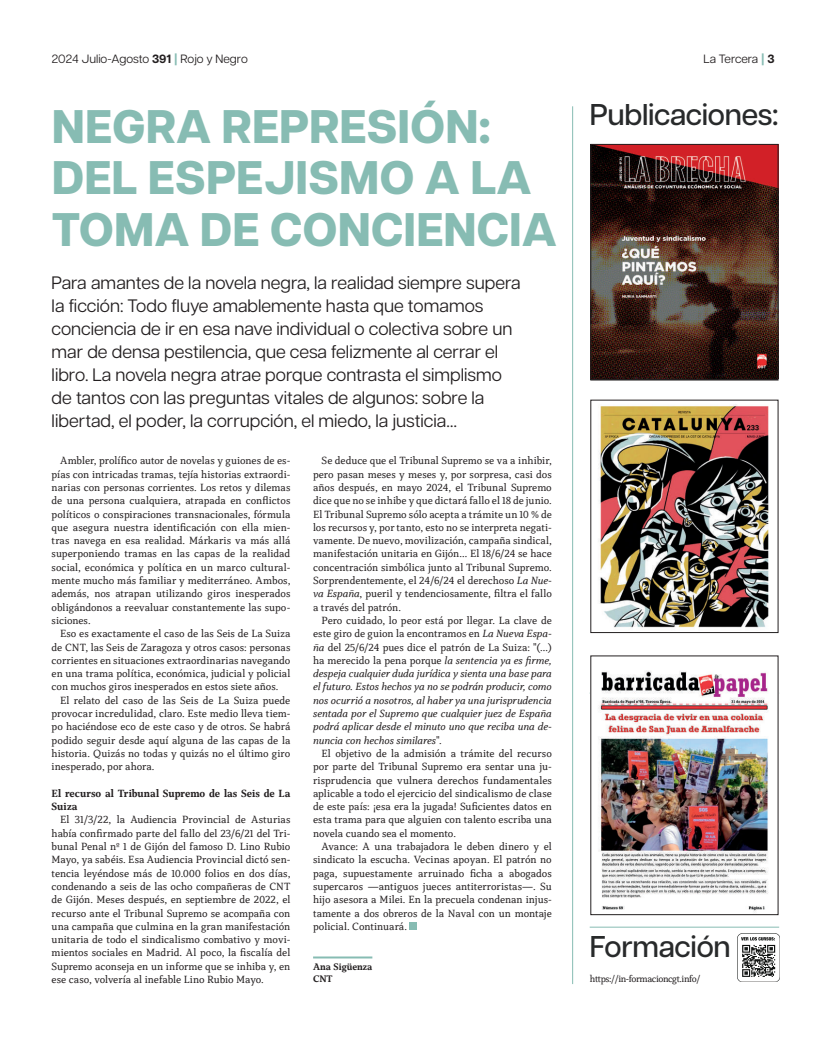
<style>
.page{position:relative;width:820px;height:1049px;background:#fff}
.page>*{position:absolute;margin:0;border:0;box-sizing:border-box;transform-origin:0 0}
.t1{font:800 47px/52px "Articulat CF";color:#87bcb3}
.t2{font:500 30px "Articulat CF";letter-spacing:-.01em;color:#282a2b}
.t3{font:18px/23px "Articulat CF";color:#231f20}
.t4{font:12px "Articulat CF";color:#231f20}
.t5{font:11px/13.3px "Capitolina W03";color:#231f20;text-align:justify}
.t6{font:italic 11px/13.3px "Capitolina W03";letter-spacing:-.005em;color:#231f20;text-align:justify}
.t7{font:700 11px/13.3px "Capitolina W03";letter-spacing:.005em;color:#231f20}
.t8{font:10px "Capitolina W03";letter-spacing:-.04em;color:#231f20}
.t9{font:700 10px/12px "Capitolina W03";color:#231f20}
.s1{font-weight:700}
.s2{font-weight:800;color:#87bcb3}
.s3{font-style:italic}
.s4{font-style:normal}
</style>
<div class="page">
<hr style="left:572px;top:106px;width:1px;height:878px;background:#87bcb3">
<hr style="left:313px;top:956px;width:59px;height:2px;background:#87bcb3">
<div style="left:409px;top:923px;width:7px;height:7px;background:#87bcb3"></div>
<hr style="left:589px;top:693px;width:189px;height:1px;background:#87bcb3">
<img style="left:592px;top:146px;width:184px;height:232px">
<div style="left:590px;top:144px;width:188px;height:236px;border:1px solid #231f20"></div>
<img style="left:598px;top:404px;width:171px;height:224px">
<img style="left:592px;top:670px;width:184px;height:242px">
<hr style="left:589px;top:927px;width:189px;height:1px;background:#87bcb3">
<img style="left:737px;top:934px;width:41px;height:47px">
<p class="t4" style="left:52px;top:52px;width:197px">2024 Julio-Agosto <span class="s1">391</span> <span class="s2">|</span> Rojo y Negro</p>
<h1 class="t1" style="left:52px;top:103px;width:506px">NEGRA REPRESIÓN:<br>DEL ESPEJISMO A LA<br>TOMA DE CONCIENCIA</h1>
<p class="t3" style="left:52px;top:271px;width:470px">Para amantes de la novela negra, la realidad siempre supera la ficción: Todo fluye amablemente hasta que tomamos conciencia de ir en esa nave individual o colectiva sobre un mar de densa pestilencia, que cesa felizmente al cerrar el libro. La novela negra atrae porque contrasta el simplismo de tantos con las preguntas vitales de algunos: sobre la libertad, el poder, la corrupción, el miedo, la justicia…</p>
<p class="t5" style="left:52px;top:454px;width:240px;text-indent:9px">Ambler, prolífico autor de novelas y guiones de es&shy;pías con intricadas tramas, tejía historias extraordi&shy;narias con personas corrientes. Los retos y dilemas de una persona cualquiera, atrapada en conflictos políticos o conspiraciones transnacionales, fórmula que asegura nuestra identificación con ella mien&shy;tras navega en esa realidad. Márkaris va más allá superponiendo tramas en las capas de la realidad social, económica y política en un marco cultural&shy;mente mucho más familiar y mediterráneo. Ambos, además, nos atrapan utilizando giros inesperados obligándonos a reevaluar constantemente las supo&shy;siciones.</p>
<p class="t5" style="left:52px;top:627px;width:240px;text-indent:9px">Eso es exactamente el caso de las Seis de La Suiza de CNT, las Seis de Zaragoza y otros casos: personas corrientes en situaciones extraordinarias navegando en una trama política, económica, judicial y policial con muchos giros inesperados en estos siete años.</p>
<p class="t5" style="left:52px;top:694px;width:240px;text-indent:9px">El relato del caso de las Seis de La Suiza puede provocar incredulidad, claro. Este medio lleva tiem&shy;po haciéndose eco de este caso y de otros. Se habrá podido seguir desde aquí alguna de las capas de la historia. Quizás no todas y quizás no el último giro inesperado, por ahora.</p>
<p class="t7" style="left:52px;top:787px;width:240px">El recurso al Tribunal Supremo de las Seis de La<br>Suiza</p>
<p class="t5" style="left:52px;top:813px;width:240px;text-indent:9px">El 31/3/22, la Audiencia Provincial de Asturias había confirmado parte del fallo del 23/6/21 del Tri&shy;bunal Penal nº 1 de Gijón del famoso D. Lino Rubio Mayo, ya sabéis. Esa Audiencia Provincial dictó sen&shy;tencia leyéndose más de 10.000 folios en dos días, condenando a seis de las ocho compañeras de CNT de Gijón. Meses después, en septiembre de 2022, el recurso ante el Tribunal Supremo se acompaña con una campaña que culmina en la gran manifestación unitaria de todo el sindicalismo combativo y movi&shy;mientos sociales en Madrid. Al poco, la fiscalía del Supremo aconseja en un informe que se inhiba y, en ese caso, volvería al inefable Lino Rubio Mayo.</p>
<p class="t5" style="left:313px;top:454px;width:240px;text-indent:9px">Se deduce que el Tribunal Supremo se va a inhibir, pero pasan meses y meses y, por sorpresa, casi dos años después, en mayo 2024, el Tribunal Supremo dice que no se inhibe y que dictará fallo el 18 de junio.<br>El Tribunal Supremo sólo acepta a trámite un 10 % de los recursos y, por tanto, esto no se interpreta negati&shy;vamente. De nuevo, movilización, campaña sindical, manifestación unitaria en Gijón… El 18/6/24 se hace concentración simbólica junto al Tribunal Supremo.<br>Sorprendentemente, el 24/6/24 el derechoso <span class="s3">La Nue&shy;va España</span>, pueril y tendenciosamente, filtra el fallo a través del patrón.</p>
<p class="t6" style="left:313px;top:614px;width:240px;text-indent:9px"><span class="s4">Pero cuidado, lo peor está por llegar. La clave de este giro de guion la encontramos en</span> La Nueva Espa&shy;ña <span class="s4">del 25/6/24 pues dice el patrón de La Suiza: "(…) ha merecido la pena porque</span> la sentencia ya es firme, despeja cualquier duda jurídica y sienta una base para el futuro. Estos hechos ya no se podrán producir, como nos ocurrió a nosotros, al haber ya una jurisprudencia sentada por el Supremo que cualquier juez de España podrá aplicar desde el minuto uno que reciba una de&shy;nuncia con hechos similares<span class="s4">".</span></p>
<p class="t5" style="left:313px;top:747px;width:240px;text-indent:9px">El objetivo de la admisión a trámite del recurso por parte del Tribunal Supremo era sentar una ju&shy;risprudencia que vulnera derechos fundamentales aplicable a todo el ejercicio del sindicalismo de clase de este país: ¡esa era la jugada! Suficientes datos en esta trama para que alguien con talento escriba una novela cuando sea el momento.</p>
<p class="t5" style="left:313px;top:840px;width:240px;text-indent:9px">Avance: A una trabajadora le deben dinero y el sindicato la escucha. Vecinas apoyan. El patrón no paga, supuestamente arruinado ficha a abogados supercaros —antiguos jueces antiterroristas—. Su hijo asesora a Milei. En la precuela condenan injus&shy;tamente a dos obreros de la Naval con un montaje policial. Continuará.</p>
<p class="t9" style="left:313px;top:960px;width:61px">Ana Sigüenza<br>CNT</p>
<p class="t4" style="left:703px;top:52px;width:72px">La Tercera <span class="s2">|</span> <span class="s1">3</span></p>
<h2 class="t2" style="left:589px;top:97px;width:190px">Publicaciones:</h2>
<h2 class="t2" style="left:589px;top:929px;width:142px">Formación</h2>
<p class="t8" style="left:589px;top:972px;width:112px">https://in-formacioncgt.info/</p>
</div>
